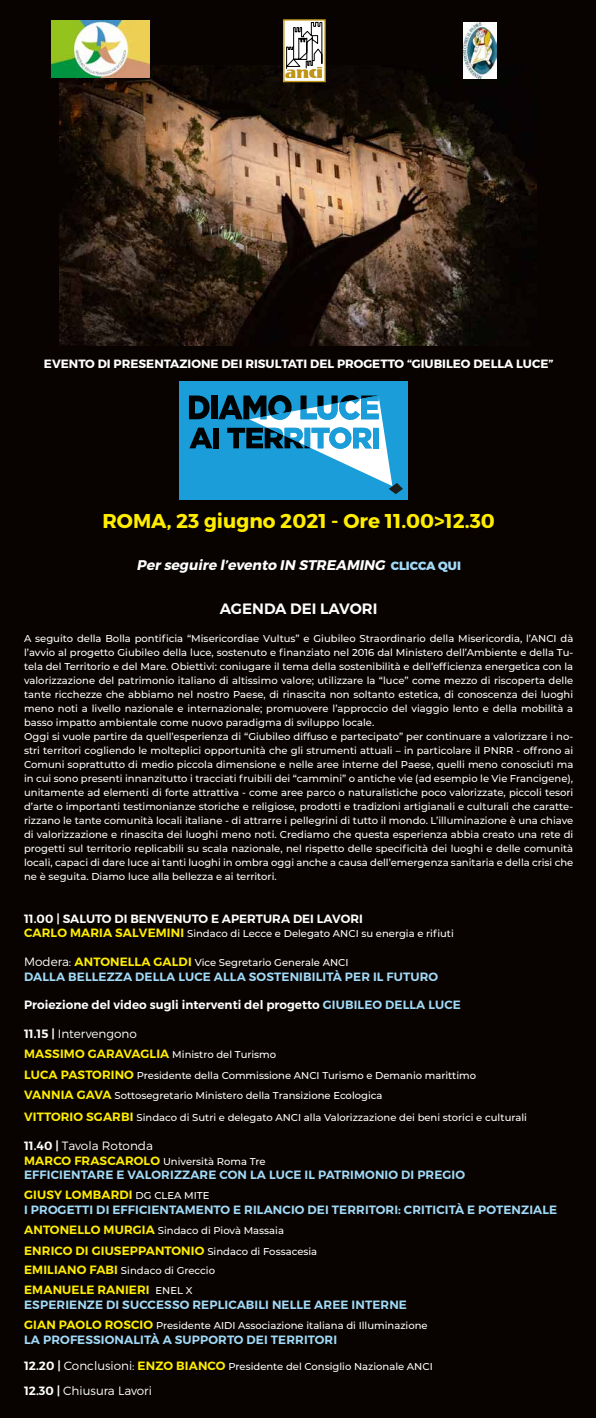
<style>
.page{position:relative;width:596px;height:1418px;background:#fff}
.page>*{position:absolute;margin:0;border:0;box-sizing:border-box;transform-origin:0 0}
.t1{font:700 20px "Montserrat";color:#ffed00}
.t2{font:600 15px "Montserrat";color:#fff}
.t3{font:italic 700 14px "Montserrat";color:#fff}
.t4{font:600 12px/20.4px "Montserrat";letter-spacing:.01em;color:#a1daf8}
.t5{font:600 12px "Montserrat";color:#fff}
.t6{font:700 12px "Montserrat";color:#fff}
.t7{font:300 12px "Montserrat";color:#fff}
.t8{font:600 12px "Montserrat";letter-spacing:.01em;color:#ffed00}
.t9{font:500 10px/14px "Montserrat";color:#fff}
.s1{font-weight:800;font-style:normal;font-size:12px;color:#a1daf8}
.s2{font-weight:600;font-size:12px;color:#ffed00}
.s3{font-weight:300;font-size:12px}
.s4{color:#a1daf8}
.s5{font-weight:600}
.s6{color:#ffed00}
.s7{font-weight:500;font-size:10px;color:#fff}
.s8{font-weight:600;font-size:12px}
</style>
<div class="page">
<div style="left:0;top:0;width:595px;height:1417px;background:#080300"></div>
<img style="left:60px;top:65px;width:476px;height:280px">
<img style="left:463px;top:23px;width:33px;height:56px">
<img style="left:51px;top:20px;width:98px;height:57px">
<svg style="left:285px;top:21px;width:38px;height:59px"></svg>
<div style="left:283px;top:19px;width:42px;height:63px;border:1px solid #c09618"></div>
<svg style="left:285px;top:22px;width:37px;height:56px;background:#c4bfb1"></svg>
<div style="left:179px;top:381px;width:228px;height:118px;background:#1a9dd9"></div>
<svg style="left:189px;top:395px;width:20px;height:24px"></svg>
<div style="left:211px;top:395px;width:6px;height:24px;background:#010202"></div>
<svg style="left:189px;top:427px;width:23px;height:21px"></svg>
<div style="left:213px;top:428px;width:6px;height:20px;background:#010202"></div>
<svg style="left:218px;top:395px;width:184px;height:99px"></svg>
<p class="t6" style="left:44px;top:356px;width:510px">EVENTO DI PRESENTAZIONE DEI RISULTATI DEL PROGETTO “GIUBILEO DELLA LUCE”</p>
<h1 class="t1" style="left:102px;top:508px;width:394px">ROMA, 23 giugno 2021 - Ore 11.00&gt;12.30</h1>
<h3 class="t3" style="left:136px;top:557px;width:326px">Per seguire l’evento IN STREAMING <span class="s1">C L I CCA Q U I</span></h3>
<h2 class="t2" style="left:220px;top:599px;width:159px">AGENDA DEI LAVORI</h2>
<p class="t9" style="left:24px;top:631px;width:550px">A seguito della Bolla pontificia “Misericordiae Vultus” e Giubileo Straordinario della Misericordia, l’ANCI dà l’avvio al progetto Giubileo della luce, sostenuto e finanziato nel 2016 dal Ministero dell’Ambiente e della Tu&shy;tela del Territorio e del Mare. Obiettivi: coniugare il tema della sostenibilità e dell’efficienza energetica con la valorizzazione del patrimonio italiano di altissimo valore; utilizzare la “luce” come mezzo di riscoperta delle tante ricchezze che abbiamo nel nostro Paese, di rinascita non soltanto estetica, di conoscenza dei luoghi meno noti a livello nazionale e internazionale; promuovere l’approccio del viaggio lento e della mobilità a basso impatto ambientale come nuovo paradigma di sviluppo locale.<br>Oggi si vuole partire da quell’esperienza di “Giubileo diffuso e partecipato” per continuare a valorizzare i no&shy;stri territori cogliendo le molteplici opportunità che gli strumenti attuali – in particolare il PNRR - offrono ai Comuni soprattutto di medio piccola dimensione e nelle aree interne del Paese, quelli meno conosciuti ma in cui sono presenti innanzitutto i tracciati fruibili dei “cammini” o antiche vie (ad esempio le Vie Francigene), unitamente ad elementi di forte attrattiva - come aree parco o naturalistiche poco valorizzate, piccoli tesori d’arte o importanti testimonianze storiche e religiose, prodotti e tradizioni artigianali e culturali che caratte&shy;rizzano le tante comunità locali italiane - di attrarre i pellegrini di tutto il mondo. L’illuminazione è una chiave di valorizzazione e rinascita dei luoghi meno noti. Crediamo che questa esperienza abbia creato una rete di progetti sul territorio replicabili su scala nazionale, nel rispetto delle specificità dei luoghi e delle comunità locali, capaci di dare luce ai tanti luoghi in ombra oggi anche a causa dell’emergenza sanitaria e della crisi che ne è seguita. Diamo luce alla bellezza e ai territori.</p>
<p class="t5" style="left:24px;top:911px;width:340px">11.00 | SALUTO DI BENVENUTO E APERTURA DEI LAVORI</p>
<p class="t9" style="left:24px;top:926px;width:431px"><span class="s2">CARLO MARIA SALVEMINI</span> Sindaco di Lecce e Delegato ANCI su energia e rifiuti</p>
<p class="t9" style="left:24px;top:955px;width:326px"><span class="s3">Modera:</span> <span class="s2">ANTONELLA GALDI</span> Vice Segretario Generale ANCI</p>
<p class="t4" style="left:24px;top:966px;width:415px">DALLA BELLEZZA DELLA LUCE ALLA SOSTENIBILITÀ PER IL FUTURO</p>
<p class="t5" style="left:24px;top:997px;width:438px">Proiezione del video sugli interventi del progetto <span class="s4">GIUBILEO DELLA LUCE</span></p>
<p class="t7" style="left:24px;top:1026px;width:114px"><span class="s5">11.15 |</span> Intervengono</p>
<p class="t9" style="left:24px;top:1044px;width:453px;line-height:20.2px"><span class="s2">MASSIMO GARAVAGLIA</span> Ministro del Turismo<br><span class="s2">LUCA PASTORINO</span> Presidente della Commissione ANCI Turismo e Demanio marittimo<br><span class="s2">VANNIA GAVA</span> Sottosegretario Ministero della Transizione Ecologica</p>
<p class="t9" style="left:24px;top:1110px;width:504px"><span class="s2">VITTORIO SGARBI</span> Sindaco di Sutri e delegato ANCI alla Valorizzazione dei beni storici e culturali</p>
<p class="t7" style="left:24px;top:1138px;width:130px"><span class="s5">11.40 |</span> Tavola Rotonda</p>
<p class="t9" style="left:24px;top:1153px;width:243px"><span class="s2">MARCO FRASCAROLO</span> Università Roma Tre</p>
<p class="t4" style="left:24px;top:1164px;width:442px">EFFICIENTARE E VALORIZZARE CON LA LUCE IL PATRIMONIO DI PREGIO<br><span class="s6">GIUSY LOMBARDI</span> <span class="s7">DG CLEA MITE</span></p>
<p class="t4" style="left:24px;top:1199px;width:534px">I PROGETTI DI EFFICIENTAMENTO E RILANCIO DEI TERRITORI: CRITICITÀ E POTENZIALE</p>
<p class="t9" style="left:24px;top:1223px;width:261px"><span class="s2">ANTONELLO MURGIA</span> Sindaco di Piovà Massaia</p>
<p class="t8" style="left:24px;top:1242px;width:294px">ENRICO DI GIUSEPPANTONIO <span class="s7">Sindaco di Fossacesia</span></p>
<p class="t9" style="left:24px;top:1262px;width:192px"><span class="s2">EMILIANO FABI</span> Sindaco di Greccio</p>
<p class="t4" style="left:24px;top:1282px;width:384px;line-height:14.4px"><span class="s6">EMANUELE RANIERI</span> <span class="s7">ENEL X<br></span>ESPERIENZE DI SUCCESSO REPLICABILI NELLE AREE INTERNE</p>
<p class="t9" style="left:24px;top:1318px;width:405px"><span class="s2">GIAN PAOLO ROSCIO</span> Presidente AIDI Associazione italiana di Illuminazione</p>
<p class="t4" style="left:24px;top:1329px;width:314px">LA PROFESSIONALITÀ A SUPPORTO DEI TERRITORI</p>
<p class="t9" style="left:24px;top:1358px;width:410px"><span class="s8">12.20 |</span> <span class="s3">Conclusioni:</span> <span class="s2">ENZO BIANCO</span> Presidente del Consiglio Nazionale ANCI</p>
<p class="t7" style="left:24px;top:1383px;width:129px"><span class="s5">12.30 |</span> Chiusura Lavori</p>
</div>
